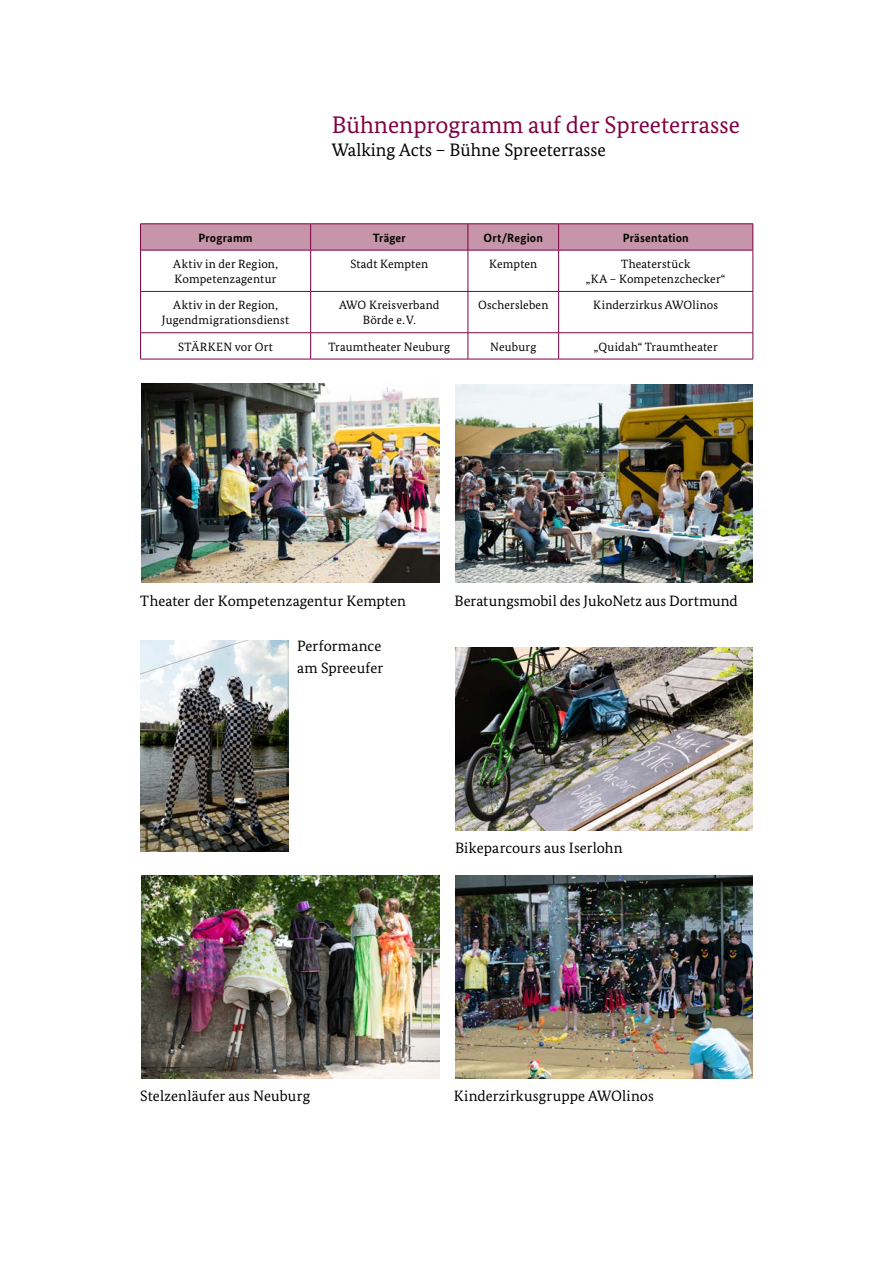
<style>
.page{position:relative;width:893px;height:1263px;background:#fff}
.page>*{position:absolute;margin:0;border:0;box-sizing:border-box;transform-origin:0 0}
.Kapitelüberschrift{font:24px "Bundes Serif";color:#7f0042}
._1_1_1{font:18px "Bundes Serif";color:#000}
.Fließtext_ohne_Absta{font:15px/22.5px "Bundes Serif";letter-spacing:.005em;color:#000}
.t1{font:12px/15px "Bundes Serif";letter-spacing:.015em;color:#000;text-align:center}
.t2{font:700 12px "Bundes Sans";letter-spacing:.015em;color:#000}
</style>
<div class="page">
<svg style="left:140px;top:224px;width:614px;height:26px;background:#c38fa5"></svg>
<hr style="left:140px;top:250px;width:171px;height:1px;background:#7f0042">
<hr style="left:140px;top:250px;width:1px;height:41px;background:#7f0042">
<hr style="left:311px;top:250px;width:157px;height:1px;background:#7f0042">
<hr style="left:310px;top:250px;width:1px;height:41px;background:#7f0042">
<hr style="left:468px;top:250px;width:91px;height:1px;background:#7f0042">
<hr style="left:468px;top:250px;width:1px;height:41px;background:#7f0042">
<hr style="left:559px;top:250px;width:194px;height:1px;background:#7f0042">
<hr style="left:558px;top:250px;width:1px;height:41px;background:#7f0042">
<hr style="left:753px;top:250px;width:1px;height:41px;background:#7f0042">
<hr style="left:140px;top:291px;width:171px;height:1px;background:#7f0042">
<hr style="left:140px;top:292px;width:1px;height:40px;background:#7f0042">
<hr style="left:311px;top:291px;width:157px;height:1px;background:#7f0042">
<hr style="left:310px;top:292px;width:1px;height:40px;background:#7f0042">
<hr style="left:468px;top:291px;width:91px;height:1px;background:#7f0042">
<hr style="left:468px;top:292px;width:1px;height:40px;background:#7f0042">
<hr style="left:559px;top:291px;width:194px;height:1px;background:#7f0042">
<hr style="left:558px;top:292px;width:1px;height:40px;background:#7f0042">
<hr style="left:753px;top:292px;width:1px;height:40px;background:#7f0042">
<hr style="left:140px;top:332px;width:171px;height:1px;background:#7f0042">
<svg style="left:140px;top:333px;width:1px;height:26px"></svg>
<hr style="left:311px;top:332px;width:157px;height:1px;background:#7f0042">
<svg style="left:310px;top:333px;width:1px;height:26px"></svg>
<hr style="left:468px;top:332px;width:91px;height:1px;background:#7f0042">
<svg style="left:468px;top:333px;width:1px;height:26px"></svg>
<hr style="left:559px;top:332px;width:194px;height:1px;background:#7f0042">
<svg style="left:558px;top:333px;width:1px;height:26px"></svg>
<svg style="left:753px;top:333px;width:1px;height:26px"></svg>
<hr style="left:140px;top:359px;width:171px;height:1px;background:#7f0042">
<hr style="left:311px;top:359px;width:157px;height:1px;background:#7f0042">
<hr style="left:468px;top:359px;width:91px;height:1px;background:#7f0042">
<hr style="left:559px;top:359px;width:194px;height:1px;background:#7f0042">
<img style="left:141px;top:384px;width:298px;height:198px">
<img style="left:455px;top:384px;width:298px;height:199px">
<img style="left:140px;top:640px;width:149px;height:211px">
<img style="left:455px;top:647px;width:298px;height:183px">
<img style="left:141px;top:876px;width:298px;height:202px">
<img style="left:455px;top:876px;width:298px;height:202px">
<h1 class="Kapitelüberschrift" style="left:332px;top:110px;width:410px">Bühnenprogramm auf der Spreeterrasse</h1>
<h3 class="_1_1_1" style="left:332px;top:138px;width:276px">Walking Acts – Bühne Spreeterrasse</h3>
<p class="t2" style="left:198px;top:230px;width:56px">Programm</p>
<p class="t2" style="left:373px;top:230px;width:35px">Träger</p>
<p class="t2" style="left:483px;top:230px;width:61px">Ort/Region</p>
<p class="t2" style="left:623px;top:230px;width:68px">Präsentation</p>
<p class="t1" style="left:173px;top:256px;width:106px;text-align:left">Aktiv in der Region,<br>Kompetenzagentur</p>
<p class="t1" style="left:350px;top:256px;width:79px">Stadt Kempten</p>
<p class="t1" style="left:489px;top:256px;width:50px">Kempten</p>
<p class="t1" style="left:586px;top:256px;width:141px">Theaterstück<br>„KA – Kompetenzchecker“</p>
<p class="t1" style="left:162px;top:297px;width:129px">Aktiv in der Region,<br>Jugendmigrationsdienst</p>
<p class="t1" style="left:339px;top:297px;width:102px">AWO Kreisverband<br>Börde e. V.</p>
<p class="t1" style="left:478px;top:297px;width:72px">Oschersleben</p>
<p class="t1" style="left:593px;top:297px;width:126px">Kinderzirkus AWOlinos</p>
<p class="t1" style="left:178px;top:339px;width:96px">STÄRKEN vor Ort</p>
<p class="t1" style="left:329px;top:339px;width:123px">Traumtheater Neuburg</p>
<p class="t1" style="left:490px;top:339px;width:48px">Neuburg</p>
<p class="t1" style="left:594px;top:339px;width:125px">„Quidah“ Traumtheater</p>
<p class="Fließtext_ohne_Absta" style="left:140px;top:589px;width:267px">Theater der Kompetenzagentur Kempten</p>
<p class="Fließtext_ohne_Absta" style="left:455px;top:589px;width:285px">Beratungsmobil des JukoNetz aus Dortmund</p>
<p class="Fließtext_ohne_Absta" style="left:297px;top:634px;width:88px">Performance am Spreeufer</p>
<p class="Fließtext_ohne_Absta" style="left:455px;top:837px;width:169px">Bikeparcours aus Iserlohn</p>
<p class="Fließtext_ohne_Absta" style="left:140px;top:1084px;width:171px">Stelzenläufer aus Neuburg</p>
<p class="Fließtext_ohne_Absta" style="left:454px;top:1084px;width:201px">Kinderzirkusgruppe AWOlinos</p>
</div>
